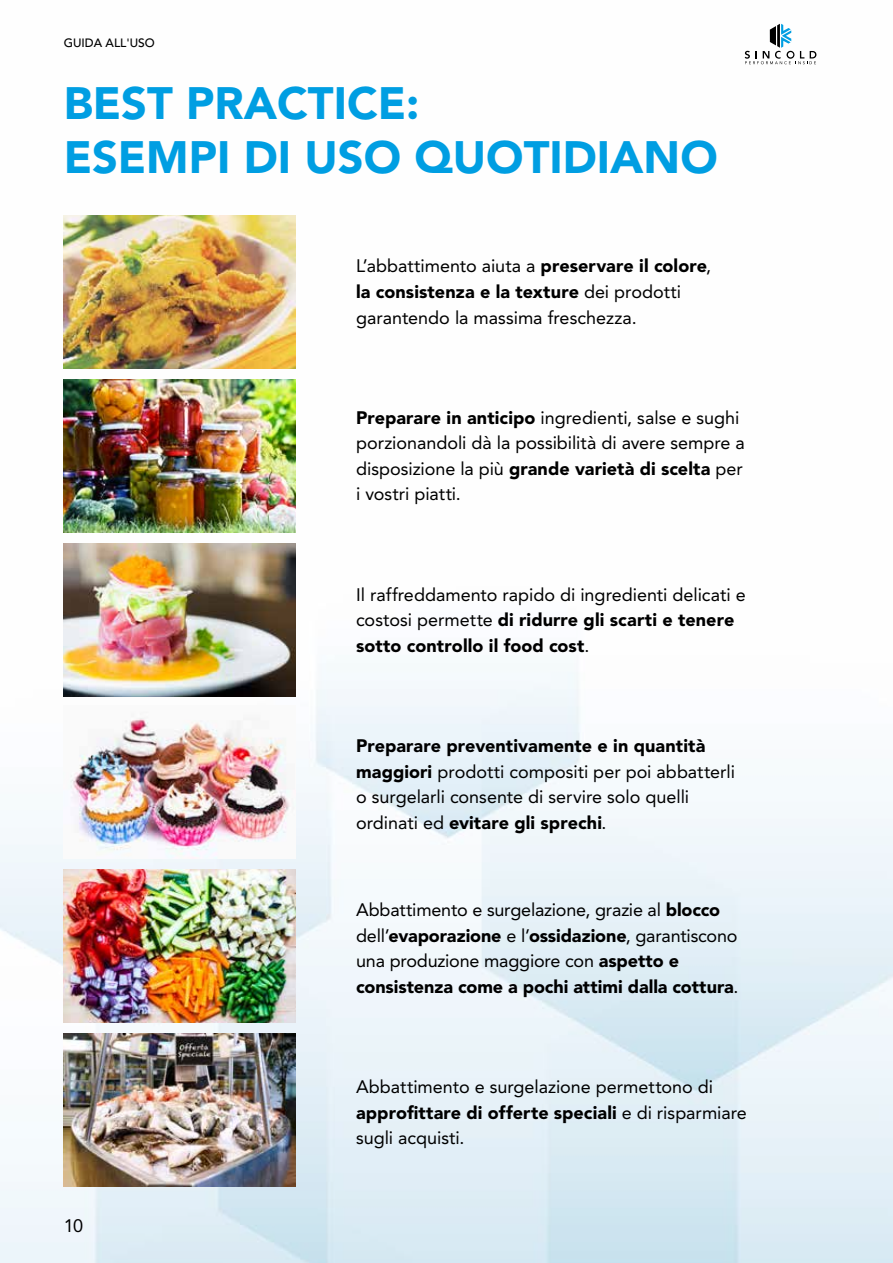
<style>
.page{position:relative;width:893px;height:1263px;background:#fff}
.page>*{position:absolute;margin:0;border:0;box-sizing:border-box;transform-origin:0 0}
.t1{font:900 45px/54px "Avenir";color:#009fe3}
.t2{font:18px/25.5px "Avenir";color:#000}
.t3{font:500 12px "Avenir";color:#000}
.s1{font-weight:900}
</style>
<div class="page">
<img style="left:0;top:23px;width:893px;height:1240px">
<img style="left:64px;top:215px;width:231px;height:154px">
<img style="left:64px;top:705px;width:231px;height:153px">
<img style="left:64px;top:379px;width:231px;height:154px">
<img style="left:64px;top:544px;width:231px;height:153px">
<img style="left:64px;top:1033px;width:231px;height:153px">
<img style="left:64px;top:869px;width:231px;height:153px">
<p class="t3" style="left:64px;top:36px;width:93px">GUIDA ALL'USO</p>
<h1 class="t1" style="left:64px;top:76px;width:655px">BEST PRACTICE:<br>ESEMPI DI USO QUOTIDIANO</h1>
<p class="t2" style="left:356px;top:254px;width:357px">L’abbattimento aiuta a <span class="s1">preservare il colore</span>, <span class="s1">la consistenza e la texture</span> dei prodotti garantendo la massima freschezza.</p>
<p class="t2" style="left:356px;top:405px;width:390px"><span class="s1">Preparare in anticipo</span> ingredienti, salse e sughi porzionandoli dà la possibilità di avere sempre a disposizione la più <span class="s1">grande varietà di scelta</span> per i vostri piatti.</p>
<p class="t2" style="left:356px;top:582px;width:391px">Il raffreddamento rapido di ingredienti delicati e costosi permette <span class="s1">di ridurre gli scarti e tenere sotto controllo il food cost</span>.</p>
<p class="t2" style="left:356px;top:733px;width:380px"><span class="s1">Preparare preventivamente e in quantità maggiori</span> prodotti compositi per poi abbatterli o surgelarli consente di servire solo quelli ordinati ed <span class="s1">evitare gli sprechi</span>.</p>
<p class="t2" style="left:356px;top:897px;width:384px">Abbattimento e surgelazione, grazie al <span class="s1">blocco </span>dell’<span class="s1">evaporazione</span> e l’<span class="s1">ossidazione</span>, garantiscono una produzione maggiore con <span class="s1">aspetto e consistenza come a pochi attimi dalla cottura</span>.</p>
<p class="t2" style="left:64px;top:1212px;width:21px">10</p>
<p class="t2" style="left:356px;top:1074px;width:392px">Abbattimento e surgelazione permettono di <span class="s1">approfittare di offerte speciali</span> e di risparmiare sugli acquisti.</p>
</div>
